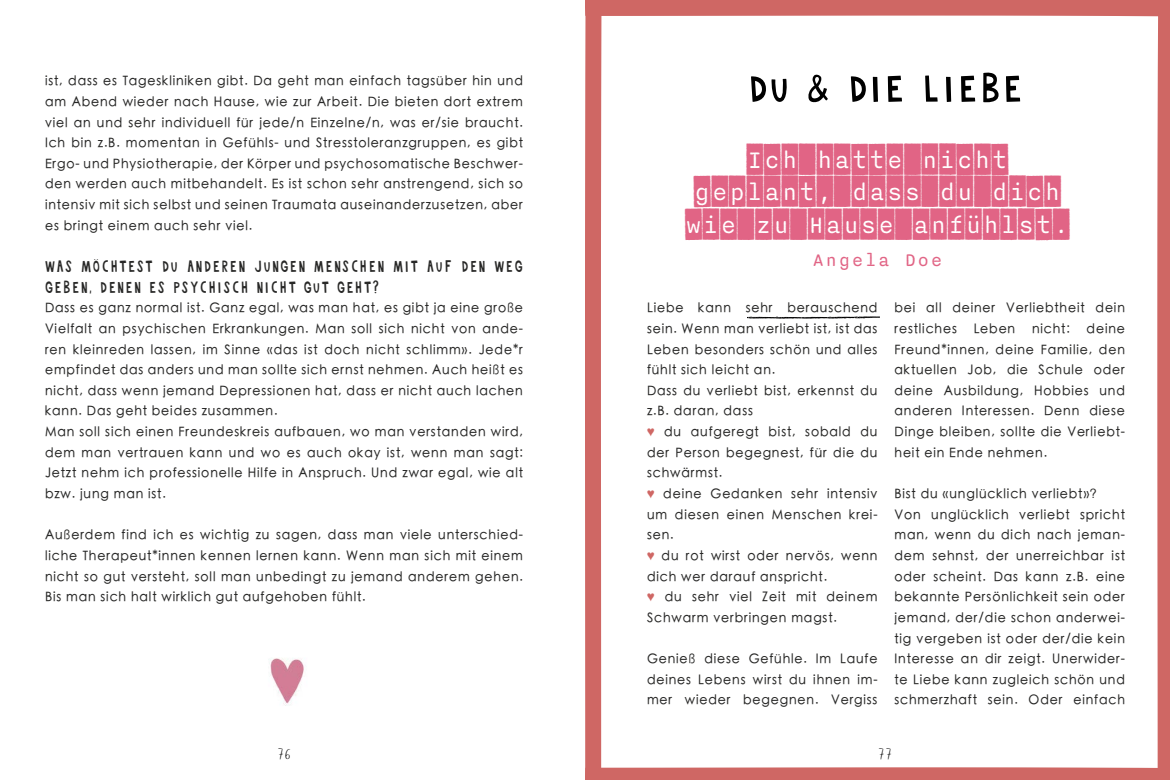
<style>
.page{position:relative;width:1170px;height:780px;background:#fff}
.page>*{position:absolute;margin:0;border:0;box-sizing:border-box;transform-origin:0 0}
.t1{font:47.5px "Mindtype";letter-spacing:.03em;color:#000;scale:1.1 1}
.t2{font:27.5px/32.6px "Nitti Typewriter Cameo";letter-spacing:.07em;color:#e16485;text-align:center;scale:.95 1}
.t3{font:20.62px "Nitti Typewriter";letter-spacing:.07em;color:#e16485;scale:.95 1}
.t4{font:20px/20.6px "Mindtype";letter-spacing:.07em;color:#282827;scale:.95 1}
.t5{font:15px "wildflowermind";color:#000}
.t6{font:500 13.12px/20.6px "ST Heiti SC";letter-spacing:.07em;color:#282827;text-align:justify;scale:.95 1}
.s1{color:#cf6764}
</style>
<div class="page">
<img style="left:269px;top:658px;width:35px;height:48px">
<svg style="left:585px;top:0;width:584px;height:780px"></svg>
<p class="t6" style="left:45px;top:71px;width:504px">ist, dass es Tageskliniken gibt. Da geht man einfach tagsüber hin und am Abend wieder nach Hause, wie zur Arbeit. Die bieten dort extrem viel an und sehr individuell für jede/n Einzelne/n, was er/sie braucht.<br>Ich bin z.B. momentan in Gefühls- und Stresstoleranzgruppen, es gibt Ergo- und Physiotherapie, der Körper und psychosomatische Beschwer&shy;den werden auch mitbehandelt. Es ist schon sehr anstrengend, sich so intensiv mit sich selbst und seinen Traumata auseinanderzusetzen, aber es bringt einem auch sehr viel.</p>
<h3 class="t4" style="left:45px;top:254px;width:504px">Was möchtest du anderen jungen Menschen mit auf den Weg geben, denen es psychisch nicht gut geht?</h3>
<p class="t6" style="left:45px;top:298px;width:504px;text-align:left">Dass es ganz normal ist. Ganz egal, was man hat, es gibt ja eine große Vielfalt an psychischen Erkrankungen. Man soll sich nicht von ande&shy;ren kleinreden lassen, im Sinne «das ist doch nicht schlimm». Jede*r empfindet das anders und man sollte sich ernst nehmen. Auch heißt es nicht, dass wenn jemand Depressionen hat, dass er nicht auch lachen kann. Das geht beides zusammen.<br>Man soll sich einen Freundeskreis aufbauen, wo man verstanden wird, dem man vertrauen kann und wo es auch okay ist, wenn man sagt:<br>Jetzt nehm ich professionelle Hilfe in Anspruch. Und zwar egal, wie alt bzw. jung man ist.</p>
<p class="t6" style="left:45px;top:525px;width:504px">Außerdem find ich es wichtig zu sagen, dass man viele unterschied&shy;liche Therapeut*innen kennen lernen kann. Wenn man sich mit einem nicht so gut versteht, soll man unbedingt zu jemand anderem gehen.<br>Bis man sich halt wirklich gut aufgehoben fühlt.</p>
<h1 class="t1" style="left:747px;top:61px;width:252px">du &amp; die Liebe</h1>
<h2 class="t2" style="left:685px;top:143px;width:405px">ICH HATTE NICHT<br>GEPLANT, DASS DU DICH<br>WIE ZU HAUSE ANFÜHLST.</h2>
<h3 class="t3" style="left:812px;top:245px;width:138px">Angela Doe</h3>
<p class="t6" style="left:647px;top:298px;width:244px;text-align:left">Liebe kann sehr berauschend sein. Wenn man verliebt ist, ist das<br>Leben besonders schön und alles fühlt sich leicht an.<br>Dass du verliebt bist, erkennst du z.B. daran, dass<br><span class="s1">♥</span> du aufgeregt bist, sobald du der Person begegnest, für die du schwärmst.<br><span class="s1">♥</span> deine Gedanken sehr intensiv um diesen einen Menschen krei&shy;sen.<br><span class="s1">♥</span> du rot wirst oder nervös, wenn dich wer darauf anspricht.<br><span class="s1">♥</span> du sehr viel Zeit mit deinem<br>Schwarm verbringen magst.</p>
<p class="t6" style="left:647px;top:648px;width:244px">Genieß diese Gefühle. Im Laufe deines Lebens wirst du ihnen im&shy;mer wieder begegnen. Vergiss</p>
<p class="t6" style="left:894px;top:298px;width:244px">bei all deiner Verliebtheit dein restliches</p>
<p class="t6" style="left:894px;top:318px;width:244px;text-indent:192px">deine Freund*innen, deine Familie, den aktuellen Job, die Schule oder deine Ausbildung, Hobbies und anderen Interessen. Denn diese Dinge bleiben, sollte die Verliebt&shy;heit ein Ende nehmen.</p>
<p class="t6" style="left:894px;top:483px;width:244px;text-align:left">Bist du «unglücklich verliebt»?<br>Von unglücklich verliebt spricht man, wenn du dich nach jeman&shy;dem sehnst, der unerreichbar ist oder scheint. Das kann z.B. eine bekannte Persönlichkeit sein oder jemand, der/die schon anderwei&shy;tig vergeben ist oder der/die kein<br>Interesse an dir zeigt. Unerwider&shy;te Liebe kann zugleich schön und schmerzhaft sein. Oder einfach</p>
<p class="t6" style="left:973px;top:318px;width:45px">Leben</p>
<p class="t6" style="left:1031px;top:318px;width:41px">nicht:</p>
<p class="t5" style="left:277px;top:744px;width:15px">76</p>
<p class="t5" style="left:878px;top:744px;width:16px">77</p>
</div>
